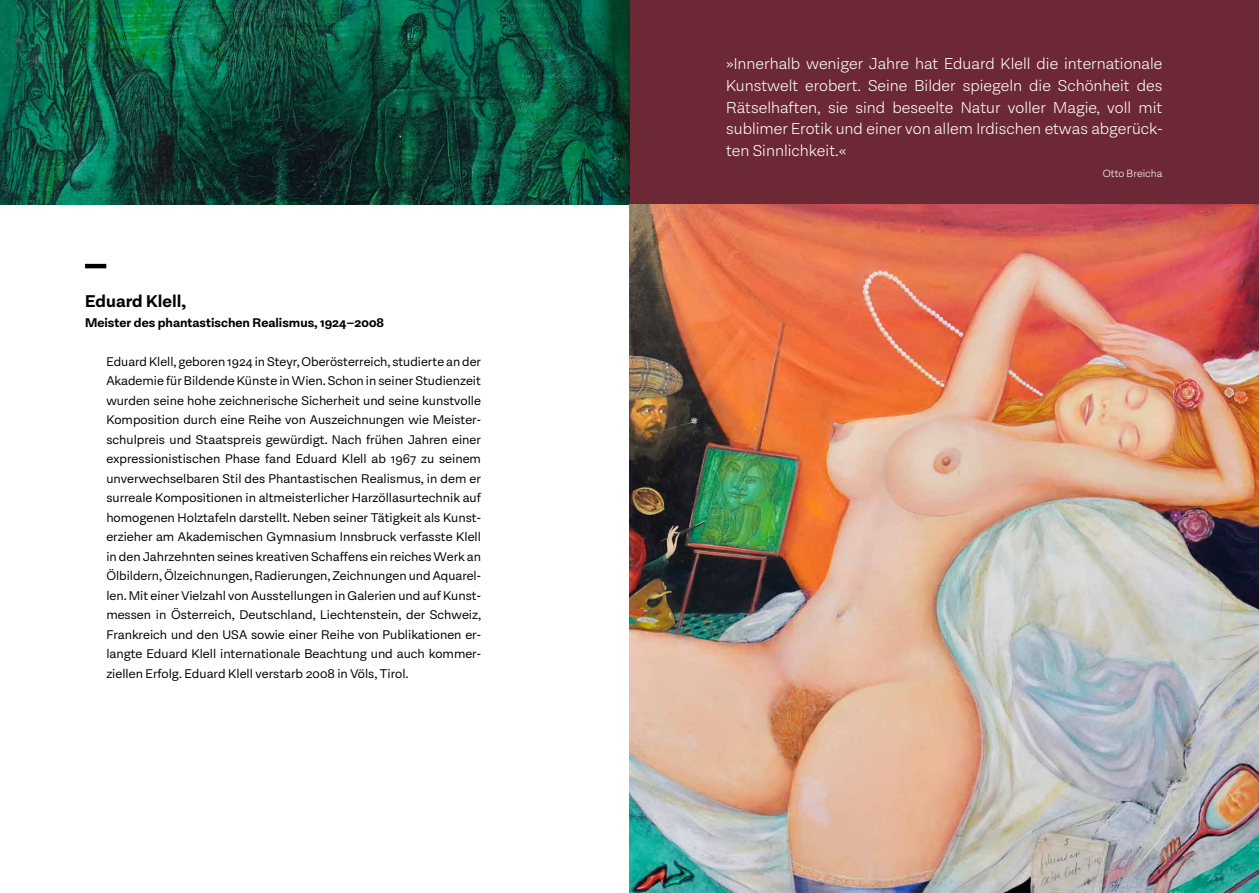
<style>
.page{position:relative;width:1259px;height:893px;background:#fff}
.page>*{position:absolute;margin:0;border:0;box-sizing:border-box;transform-origin:0 0}
.t1{font:700 19.5px "Equitan Sans";color:#000}
.t2{font:300 18px/21.6px "Equitan Sans";color:#fff;text-align:justify}
.t3{font:14.4px/19.5px "Equitan Sans";color:#000;text-align:justify}
.t4{font:700 14.4px "Equitan Sans";color:#000}
.t5{font:300 12px "Equitan Sans";color:#fff}
</style>
<div class="page">
<div style="left:629px;top:0;width:630px;height:230px;background:#6c2835"></div>
<hr style="left:85px;top:264px;width:21px;height:4px;background:#000">
<img style="left:0;top:0;width:629px;height:204px">
<img style="left:629px;top:204px;width:630px;height:689px">
<h1 class="t1" style="left:85px;top:290px;width:103px">Eduard Klell,</h1>
<p class="t4" style="left:85px;top:314px;width:300px">Meister des phantastischen Realismus, 1924–2008</p>
<p class="t3" style="left:106px;top:351px;width:376px">Eduard Klell, geboren 1924 in Steyr, Oberösterreich, studierte an der Akademie für Bildende Künste in Wien. Schon in seiner Studienzeit wurden seine hohe zeichnerische Sicherheit und seine kunstvolle Komposition durch eine Reihe von Auszeichnungen wie Meister&shy;schulpreis und Staatspreis gewürdigt. Nach frühen Jahren einer expressionistischen Phase fand Eduard Klell ab 1967 zu seinem unverwechselbaren Stil des Phantastischen Realismus, in dem er surreale Kompositionen in altmeisterlicher Harzöllasurtechnik auf homogenen Holztafeln darstellt. Neben seiner Tätigkeit als Kunst&shy;erzieher am Akademischen Gymnasium Innsbruck verfasste Klell in den Jahrzehnten seines kreativen Schaffens ein reiches Werk an Ölbildern, Ölzeichnungen, Radierungen, Zeichnungen und Aquarel&shy;len. Mit einer Vielzahl von Ausstellungen in Galerien und auf Kunst&shy;messen in Österreich, Deutschland, Liechtenstein, der Schweiz, Frankreich und den USA sowie einer Reihe von Publikationen er&shy;langte Eduard Klell internationale Beachtung und auch kommer&shy;ziellen Erfolg. Eduard Klell verstarb 2008 in Völs, Tirol.</p>
<p class="t2" style="left:726px;top:53px;width:438px">»Innerhalb weniger Jahre hat Eduard Klell die internationale Kunstwelt erobert. Seine Bilder spiegeln die Schönheit des Rätselhaften, sie sind beseelte Natur voller Magie, voll mit sublimer Erotik und einer von allem Irdischen etwas abgerück&shy;ten Sinnlichkeit.«</p>
<p class="t5" style="left:1102px;top:167px;width:61px">Otto Breicha</p>
</div>
